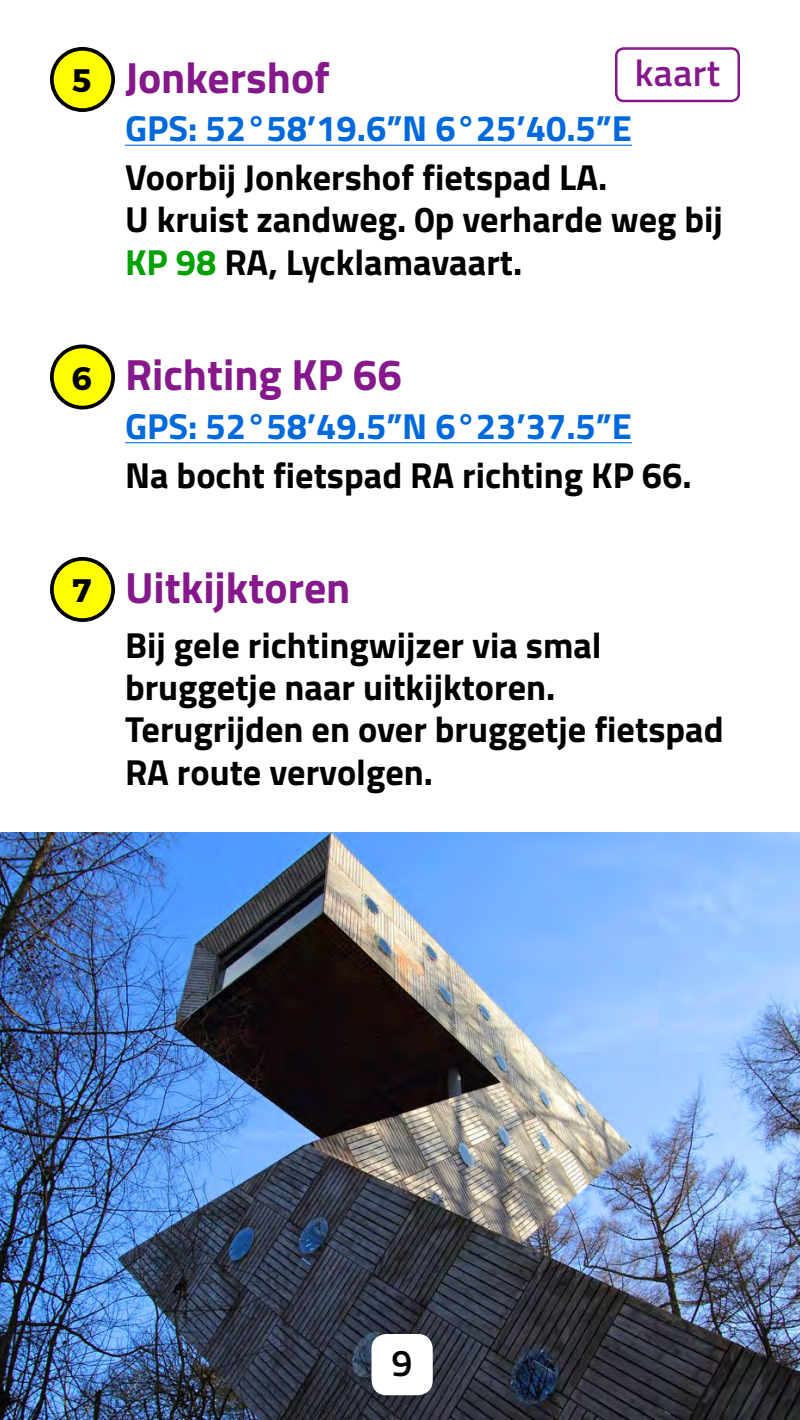
<style>
.page{position:relative;width:800px;height:1420px;background:#fff}
.page>*{position:absolute;margin:0;border:0;box-sizing:border-box;transform-origin:0 0}
.t1{font:700 43.75px "Titillium";color:#85188a}
.t2{font:600 37.5px "Titillium";letter-spacing:.01em;color:#85188a}
.t3{font:600 37.5px "Titillium";color:#000}
.t4{font:700 36.25px/42.5px "Titillium";color:#000}
.t5{font:700 36.25px "Titillium";color:#0069dc}
.s1{font-family:"Montserrat";font-size:32.5px;color:#000}
.s2{color:#00a100}
</style>
<div class="page">
<hr style="left:125px;top:145px;width:507px;height:1px;background:#0069dc">
<hr style="left:125px;top:442px;width:507px;height:1px;background:#0069dc">
<div style="left:52px;top:49px;width:61px;height:61px;background:#ff0;border-radius:50%"></div>
<div style="left:50px;top:47px;width:65px;height:65px;border:4px solid #000;border-radius:50%"></div>
<div style="left:615px;top:47px;width:125px;height:55px;border:2px solid #85188a;border-radius:8px"></div>
<div style="left:52px;top:346px;width:61px;height:62px;background:#ff0;border-radius:50%"></div>
<div style="left:50px;top:344px;width:65px;height:65px;border:4px solid #000;border-radius:50%"></div>
<div style="left:52px;top:559px;width:61px;height:61px;background:#ff0;border-radius:50%"></div>
<div style="left:50px;top:557px;width:65px;height:65px;border:4px solid #000;border-radius:50%"></div>
<img style="left:0;top:832px;width:800px;height:588px">
<div style="left:372px;top:1334px;width:61px;height:61px;background:#fff;border-radius:15px"></div>
<p class="t1" style="left:72px;top:44px;width:259px"><span class="s1">5</span> Jonkershof</p>
<p class="t2" style="left:635px;top:45px;width:87px">kaart</p>
<p class="t5" style="left:125px;top:101px;width:508px">GPS: 52°58’19.6”N 6°25’40.5”E</p>
<p class="t4" style="left:125px;top:154px;width:599px">Voorbij Jonkershof fietspad LA.<br>U kruist zandweg. 0p verharde weg bij<br><span class="s2">KP 98</span> RA, Lycklamavaart.</p>
<p class="t1" style="left:72px;top:341px;width:332px"><span class="s1">6</span> Richting KP 66</p>
<p class="t5" style="left:125px;top:398px;width:508px">GPS: 52°58’49.5”N 6°23’37.5”E</p>
<p class="t4" style="left:125px;top:452px;width:568px">Na bocht fietspad RA richting KP 66.</p>
<p class="t1" style="left:72px;top:554px;width:280px"><span class="s1">7</span> Uitkijktoren</p>
<p class="t4" style="left:125px;top:622px;width:600px">Bij gele richtingwijzer via smal bruggetje naar uitkijktoren.<br>Terugrijden en over bruggetje fietspad<br>RA route vervolgen.</p>
<p class="t3" style="left:391px;top:1335px;width:22px">9</p>
</div>
